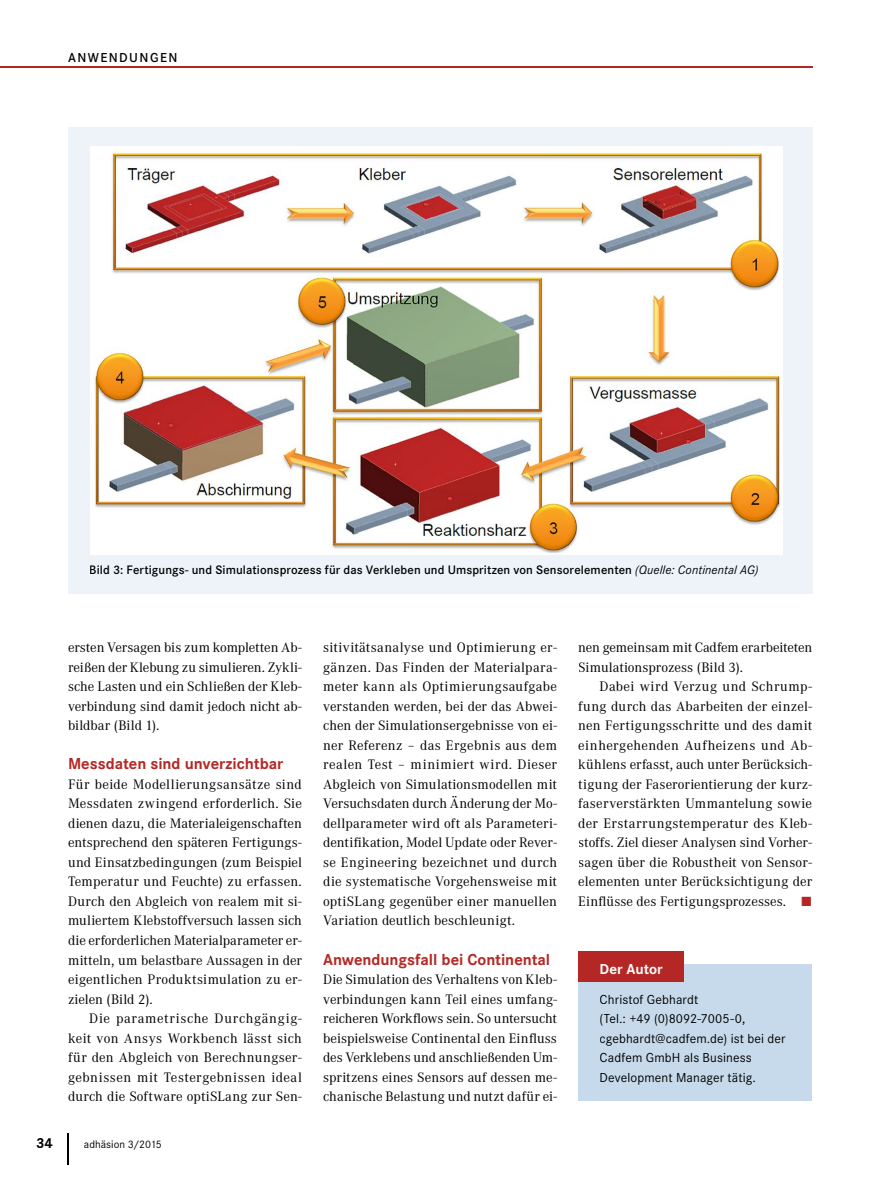
<style>
.page{position:relative;width:893px;height:1187px;background:#fff}
.page>*{position:absolute;margin:0;border:0;box-sizing:border-box;transform-origin:0 0}
.t1{font:700 16.5px "Corporate S";letter-spacing:-.005em;color:#b52725}
.t2{font:700 15px "Corporate S";color:#fff}
.t3{font:700 15px "Corporate S";color:#000}
.t4{font:14.25px/19.5px "Corporate ATOT";letter-spacing:.01em;color:#000;text-align:justify}
.t5{font:13.5px/19.5px "Corporate S";letter-spacing:.01em;color:#000}
.t6{font:600 13.5px "Corporate S";letter-spacing:.105em;color:#000}
.t7{font:600 12.75px "Corporate S";letter-spacing:.01em;color:#000}
.t8{font:11.25px "Corporate S";letter-spacing:.005em;color:#000}
.s1{font-weight:400;font-style:italic}
</style>
<div class="page">
<div style="left:68px;top:128px;width:744px;height:465px;background:#eef3f9"></div>
<img style="left:90px;top:148px;width:692px;height:406px">
<div style="left:578px;top:964px;width:234px;height:136px;background:#c7daeb"></div>
<div style="left:578px;top:951px;width:106px;height:30px;background:#b52725"></div>
<hr style="left:0;top:66px;width:812px;height:1px;background:#b52725">
<hr style="left:67px;top:1132px;width:2px;height:32px;background:#000">
<p class="t6" style="left:68px;top:50px;width:111px">ANWENDUNGEN</p>
<p class="t7" style="left:89px;top:562px;width:671px">Bild 3: Fertigungs- und Simulationsprozess für das Verkleben und Umspritzen von Sensorelementen <span class="s1">(Quelle: Continental AG)</span></p>
<p class="t4" style="left:68px;top:638px;width:235px">ersten Versagen bis zum kompletten Ab&shy;reißen der Klebung zu simulieren. Zykli&shy;sche Lasten und ein Schließen der Kleb&shy;verbindung sind damit jedoch nicht ab&shy;bildbar (Bild 1).</p>
<p class="t1" style="left:68px;top:754px;width:217px">Messdaten sind unverzichtbar</p>
<p class="t4" style="left:68px;top:774px;width:235px">Für beide Modellierungsansätze sind Messdaten zwingend erforderlich. Sie dienen dazu, die Materialeigenschaften entsprechend den späteren Fertigungs&shy;und Einsatzbedingungen (zum Beispiel Temperatur und Feuchte) zu erfassen.<br>Durch den Abgleich von realem mit si&shy;muliertem Klebstoffversuch lassen sich die erforderlichen Materialparameter er&shy;mitteln, um belastbare Aussagen in der eigentlichen Produktsimulation zu er&shy;zielen (Bild 2).</p>
<p class="t4" style="left:68px;top:1008px;width:235px;text-indent:21px">Die parametrische Durchgängig&shy;keit von Ansys Workbench lässt sich für den Abgleich von Berechnungser&shy;gebnissen mit Testergebnissen ideal durch die Software optiSLang zur Sen-</p>
<p class="t3" style="left:36px;top:1133px;width:18px">34</p>
<p class="t8" style="left:84px;top:1137px;width:79px">adhäsion 3/2015</p>
<p class="t4" style="left:323px;top:638px;width:235px">sitivitätsanalyse und Optimierung er&shy;gänzen. Das Finden der Materialpara&shy;meter kann als Optimierungsaufgabe verstanden werden, bei der das Abwei&shy;chen der Simulationsergebnisse von ei&shy;ner Referenz – das Ergebnis aus dem realen Test – minimiert wird. Dieser Abgleich von Simulationsmodellen mit Versuchsdaten durch Änderung der Mo&shy;dellparameter wird oft als Parameteri&shy;dentifikation, Model Update oder Rever&shy;se Engineering bezeichnet und durch die systematische Vorgehensweise mit optiSLang gegenüber einer manuellen Variation deutlich beschleunigt.</p>
<p class="t1" style="left:323px;top:949px;width:229px">Anwendungsfall bei Continental</p>
<p class="t4" style="left:323px;top:969px;width:235px">Die Simulation des Verhaltens von Kleb&shy;verbindungen kann Teil eines umfang&shy;reicheren Workflows sein. So untersucht beispielsweise Continental den Einfluss des Verklebens und anschließenden Um&shy;spritzens eines Sensors auf dessen me&shy;chanische Belastung und nutzt dafür ei-</p>
<p class="t4" style="left:578px;top:638px;width:235px">nen gemeinsam mit Cadfem erarbeiteten<br>Simulationsprozess (Bild 3).</p>
<p class="t4" style="left:578px;top:677px;width:235px;text-indent:21px">Dabei wird Verzug und Schrump&shy;fung durch das Abarbeiten der einzel&shy;nen Fertigungsschritte und des damit einhergehenden Aufheizens und Ab&shy;kühlens erfasst, auch unter Berücksich&shy;tigung der Faserorientierung der kurz&shy;faserverstärkten Ummantelung sowie der Erstarrungstemperatur des Kleb&shy;stoffs. Ziel dieser Analysen sind Vorher&shy;sagen über die Robustheit von Sensor&shy;elementen unter Berücksichtigung der Einflüsse des Fertigungsprozesses.</p>
<p class="t2" style="left:600px;top:959px;width:65px">Der Autor</p>
<p class="t5" style="left:600px;top:989px;width:188px">Christof Gebhardt<br>(Tel.: +49 (0)8092-7005-0, cgebhardt@cadfem.de) ist bei der<br>Cadfem GmbH als Business<br>Development Manager tätig.</p>
</div>
